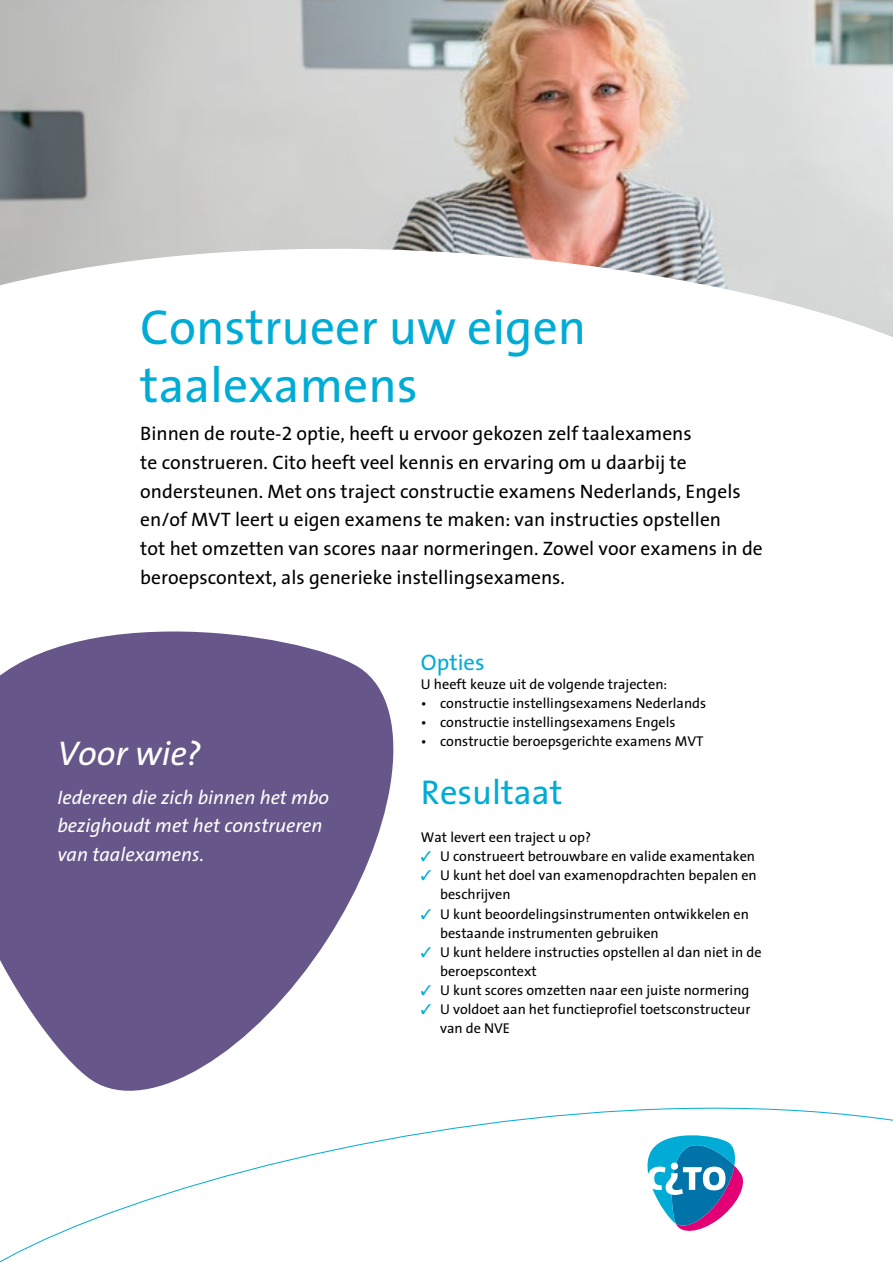
<style>
.page{position:relative;width:893px;height:1263px;background:#fff}
.page>*{position:absolute;margin:0;border:0;box-sizing:border-box;transform-origin:0 0}
.t1{font:49.5px/57.4px "Cito The Sans";color:#00acd5}
.t2{font:34.5px "Cito The Sans";color:#00acd5}
.t3{font:italic 34.5px "Cito The Sans";color:#fff}
.t4{font:22.5px "Cito The Sans";color:#00acd5}
.t5{font:19.5px/28.7px "Cito The Sans";color:#000}
.t6{font:italic 19.5px/28.7px "Cito The Sans";color:#fff}
.t7{font:14.25px/19.2px "Cito The Sans";color:#000}
.s1{color:#00acd5}
</style>
<div class="page">
<img style="left:0;top:0;width:893px;height:128px">
<svg style="left:0;top:128px;width:893px;height:209px"></svg>
<svg style="left:0;top:1107px;width:893px;height:156px"></svg>
<svg style="left:634px;top:1125px;width:115px;height:113px"></svg>
<svg style="left:0;top:631px;width:399px;height:486px;fill:#675689"></svg>
<h1 class="t1" style="left:140px;top:297px;width:448px">Construeer uw eigen taalexamens</h1>
<p class="t5" style="left:140px;top:419px;width:624px">Binnen de route-2 optie, heeft u ervoor gekozen zelf taalexamens<br>te construeren. Cito heeft veel kennis en ervaring om u daarbij te ondersteunen. Met ons traject constructie examens Nederlands, Engels en/of MVT leert u eigen examens te maken: van instructies opstellen<br>tot het omzetten van scores naar normeringen. Zowel voor examens in de beroepscontext, als generieke instellingsexamens.</p>
<h2 class="t3" style="left:57px;top:725px;width:145px">Voor wie?</h2>
<h3 class="t6" style="left:57px;top:782px;width:273px">Iedereen die zich binnen het mbo bezighoudt met het construeren van taalexamens.</h3>
<h3 class="t4" style="left:421px;top:643px;width:65px">Opties</h3>
<p class="t7" style="left:421px;top:674px;width:248px">U heeft keuze uit de volgende trajecten:</p>
<p class="t7" style="left:421px;top:693px;width:287px">• constructie instellingsexamens Nederlands</p>
<p class="t7" style="left:421px;top:712px;width:256px">• constructie instellingsexamens Engels</p>
<p class="t7" style="left:421px;top:731px;width:284px">• constructie beroepsgerichte examens MVT</p>
<h2 class="t2" style="left:421px;top:763px;width:143px">Resultaat</h2>
<p class="t7" style="left:421px;top:827px;width:172px">Wat levert een traject u op?</p>
<p class="t7" style="left:421px;top:846px;width:336px"><span class="s1">✓</span> U construeert betrouwbare en valide examentaken</p>
<p class="t7" style="left:440px;top:865px;width:318px;text-indent:-19px"><span class="s1">✓</span> U kunt het doel van examenopdrachten bepalen en beschrijven</p>
<p class="t7" style="left:440px;top:904px;width:310px;text-indent:-19px"><span class="s1">✓</span> U kunt beoordelingsinstrumenten ontwikkelen en bestaande instrumenten gebruiken</p>
<p class="t7" style="left:440px;top:942px;width:323px;text-indent:-19px"><span class="s1">✓</span> U kunt heldere instructies opstellen al dan niet in de beroepscontext</p>
<p class="t7" style="left:421px;top:980px;width:330px"><span class="s1">✓</span> U kunt scores omzetten naar een juiste normering</p>
<p class="t7" style="left:440px;top:999px;width:312px;text-indent:-19px"><span class="s1">✓</span> U voldoet aan het functieprofiel toetsconstructeur van de NVE</p>
</div>
